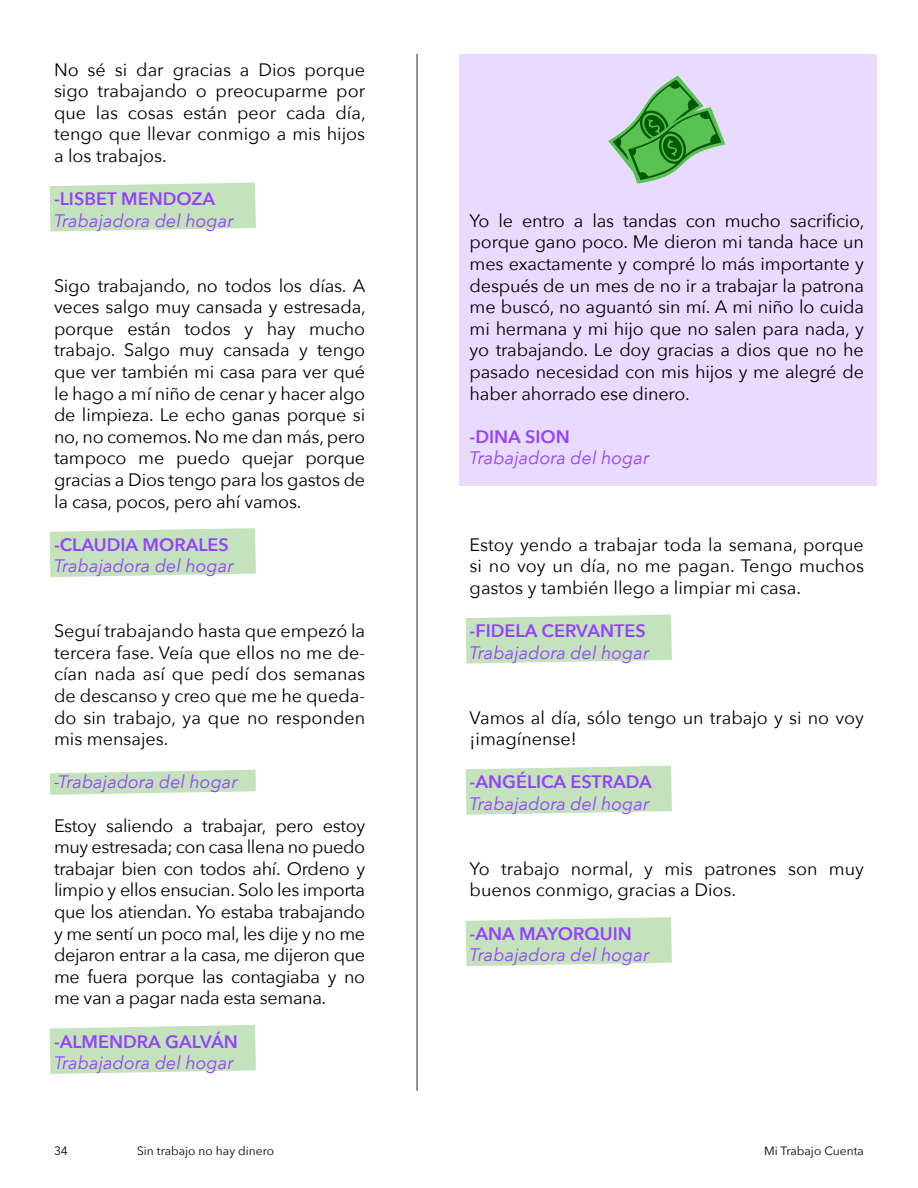
<style>
.page{position:relative;width:918px;height:1188px;background:#fff}
.page>*{position:absolute;margin:0;border:0;box-sizing:border-box;transform-origin:0 0}
.t1{font:18px/21.6px "Avenir Next";color:#000;text-align:justify}
.t2{font:italic 18px "Avenir Next";color:#9442ff}
.t3{font:600 18px "Avenir Next";color:#9442ff}
.t4{font:12px "Avenir Next";color:#000}
</style>
<div class="page">
<div style="left:459px;top:54px;width:417px;height:432px;background:#e9daff"></div>
<svg style="left:50px;top:183px;width:206px;height:49px;background:#c8e4c0"></svg>
<svg style="left:50px;top:528px;width:206px;height:49px;background:#c8e4c0"></svg>
<svg style="left:466px;top:615px;width:206px;height:49px;background:#c8e4c1"></svg>
<svg style="left:466px;top:766px;width:206px;height:49px;background:#c8e4c0"></svg>
<svg style="left:466px;top:917px;width:206px;height:49px;background:#c8e4c0"></svg>
<svg style="left:50px;top:770px;width:206px;height:25px;background:#cce6c5"></svg>
<svg style="left:50px;top:1025px;width:206px;height:49px;background:#c8e4c0"></svg>
<hr style="left:417px;top:54px;width:1px;height:1037px;background:#14261c">
<svg style="left:608px;top:76px;width:117px;height:108px"></svg>
<p class="t1" style="left:54px;top:58px;width:313px">No sé si dar gracias a Dios porque sigo trabajando o preocuparme por que las cosas están peor cada día, tengo que llevar conmigo a mis hijos a los trabajos.</p>
<p class="t3" style="left:54px;top:183px;width:163px">-LISBET MENDOZA</p>
<p class="t2" style="left:54px;top:205px;width:181px">Trabajadora del hogar</p>
<p class="t1" style="left:54px;top:274px;width:313px">Sigo trabajando, no todos los días. A veces salgo muy cansada y estresada, porque están todos y hay mucho trabajo. Salgo muy cansada y tengo que ver también mi casa para ver qué le hago a mí niño de cenar y hacer algo de limpieza. Le echo ganas porque si no, no comemos. No me dan más, pero tampoco me puedo quejar porque gracias a Dios tengo para los gastos de la casa, pocos, pero ahí vamos.</p>
<p class="t3" style="left:54px;top:529px;width:176px">-CLAUDIA MORALES</p>
<p class="t2" style="left:54px;top:551px;width:181px">Trabajadora del hogar</p>
<p class="t1" style="left:54px;top:619px;width:313px">Seguí trabajando hasta que empezó la tercera fase. Veía que ellos no me de&shy;cían nada así que pedí dos semanas de descanso y creo que me he queda&shy;do sin trabajo, ya que no responden mis mensajes.</p>
<p class="t2" style="left:54px;top:767px;width:185px">-Trabajadora del hogar</p>
<p class="t1" style="left:54px;top:814px;width:313px">Estoy saliendo a trabajar, pero estoy muy estresada; con casa llena no puedo trabajar bien con todos ahí. Ordeno y limpio y ellos ensucian. Solo les importa que los atiendan. Yo estaba trabajando y me sentí un poco mal, les dije y no me dejaron entrar a la casa, me dijeron que me fuera porque las contagiaba y no me van a pagar nada esta semana.</p>
<p class="t3" style="left:54px;top:1026px;width:186px">-ALMENDRA GALVÁN</p>
<p class="t2" style="left:54px;top:1048px;width:181px">Trabajadora del hogar</p>
<p class="t1" style="left:470px;top:209px;width:396px">Yo le entro a las tandas con mucho sacrificio, porque gano poco. Me dieron mi tanda hace un mes exactamente y compré lo más importante y después de un mes de no ir a trabajar la patrona me buscó, no aguantó sin mí. A mi niño lo cuida mi hermana y mi hijo que no salen para nada, y yo trabajando. Le doy gracias a dios que no he pasado necesidad con mis hijos y me alegré de haber ahorrado ese dinero.</p>
<p class="t3" style="left:470px;top:421px;width:102px">-DINA SION</p>
<p class="t2" style="left:470px;top:443px;width:181px">Trabajadora del hogar</p>
<p class="t1" style="left:470px;top:533px;width:396px">Estoy yendo a trabajar toda la semana, porque si no voy un día, no me pagan. Tengo muchos gastos y también llego a limpiar mi casa.</p>
<p class="t3" style="left:470px;top:615px;width:178px">-FIDELA CERVANTES</p>
<p class="t2" style="left:470px;top:637px;width:181px">Trabajadora del hogar</p>
<p class="t1" style="left:470px;top:706px;width:396px">Vamos al día, sólo tengo un trabajo y si no voy ¡imagínense!</p>
<p class="t3" style="left:470px;top:767px;width:184px">-ANGÉLICA ESTRADA</p>
<p class="t2" style="left:470px;top:789px;width:181px">Trabajadora del hogar</p>
<p class="t1" style="left:470px;top:857px;width:396px">Yo trabajo normal, y mis patrones son muy buenos conmigo, gracias a Dios.</p>
<p class="t3" style="left:470px;top:918px;width:164px">-ANA MAYORQUIN</p>
<p class="t2" style="left:470px;top:940px;width:181px">Trabajadora del hogar</p>
<p class="t4" style="left:54px;top:1141px;width:15px">34</p>
<p class="t4" style="left:137px;top:1141px;width:139px">Sin trabajo no hay dinero</p>
<p class="t4" style="left:764px;top:1141px;width:101px">Mi Trabajo Cuenta</p>
</div>
